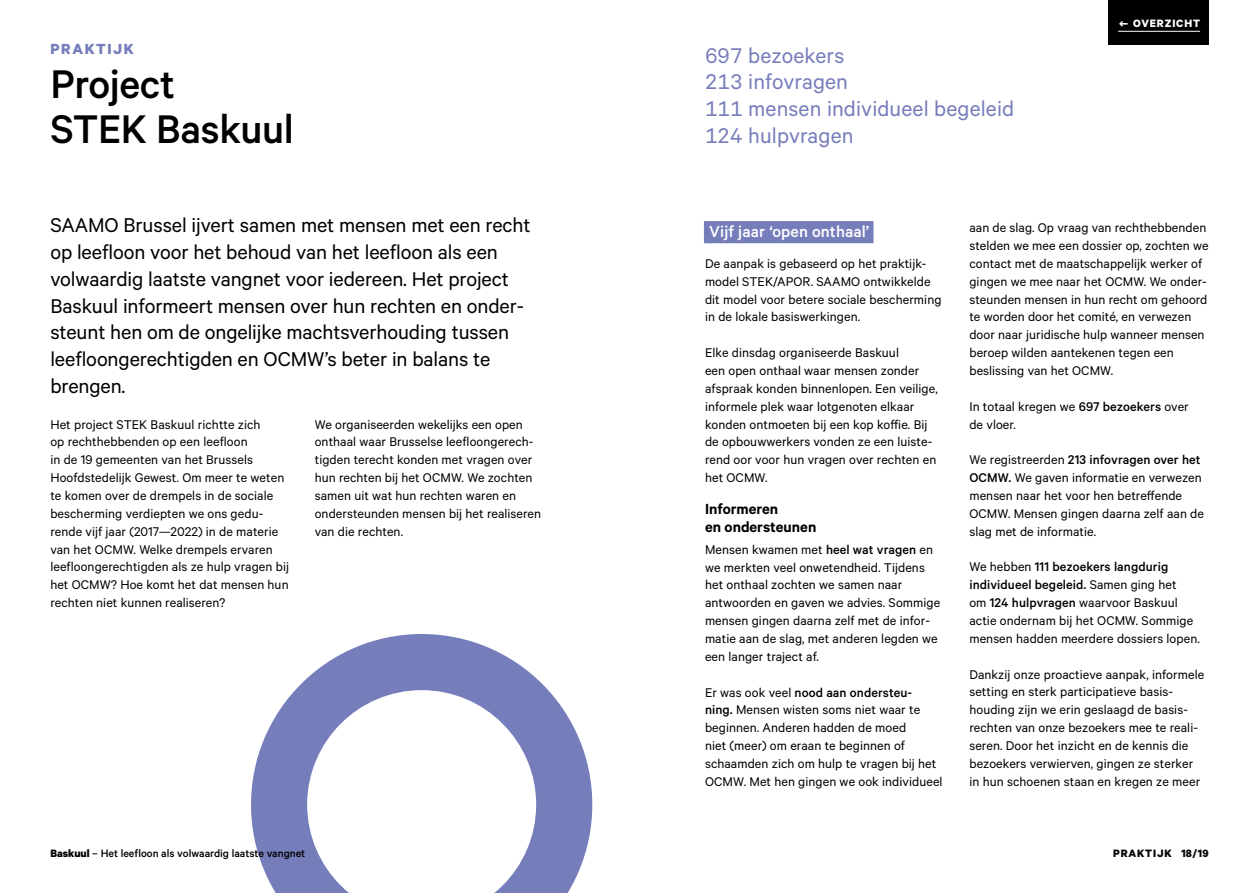
<style>
.page{position:relative;width:1259px;height:893px;background:#fff}
.page>*{position:absolute;margin:0;border:0;box-sizing:border-box;transform-origin:0 0}
.t1{font:500 45px/44.7px "Calibre";letter-spacing:-.01em;color:#000}
.t2{font:24px/26.8px "Calibre";letter-spacing:.005em;color:#767dbb}
.t3{font:22.5px/26.8px "Calibre";letter-spacing:-.005em;color:#000}
.t4{font:500 18px "Calibre";letter-spacing:.005em;color:#fff}
.t5{font:600 16.5px/17.9px "Calibre";color:#000}
.t6{font:700 16.5px "Calibre";letter-spacing:.1em;color:#767dbb}
.t7{font:14.25px/17.9px "Calibre";letter-spacing:.005em;color:#000}
.t8{font:500 12px "Calibre";color:#000}
.t9{font:700 12px "Calibre";color:#000}
.t10{font:700 12px "Calibre";letter-spacing:.075em;color:#fff}
.s1{font-family:"IBM Plex Sans"}
.s2{font-weight:500}
.s3{font-weight:700}
</style>
<div class="page">
<svg style="left:251px;top:634px;width:341px;height:259px"></svg>
<div style="left:704px;top:221px;width:8px;height:22px;background:#767dbb"></div>
<div style="left:709px;top:221px;width:164px;height:22px;background:#767dbb"></div>
<div style="left:1108px;top:0;width:100px;height:45px;background:#000"></div>
<svg style="left:1118px;top:31px;width:12px;height:1px"></svg>
<hr style="left:1130px;top:31px;width:70px;height:1px;background:#fff">
<p class="t6" style="left:50px;top:38px;width:85px">PRAKTIJK</p>
<h1 class="t1" style="left:50px;top:61px;width:245px">Project<br>STEK Baskuul</h1>
<p class="t3" style="left:50px;top:211px;width:482px">SAAMO Brussel ijvert samen met mensen met een recht op leefloon voor het behoud van het leefloon als een volwaardig laatste vangnet voor iedereen. Het project Baskuul informeert mensen over hun rechten en onder&shy;steunt hen om de ongelijke machtsverhouding tussen leefloongerechtigden en OCMW’s beter in balans te brengen.</p>
<p class="t7" style="left:50px;top:415px;width:240px">Het project STEK Baskuul richtte zich<br>op rechthebbenden op een leefloon<br>in de 19 gemeenten van het Brussels Hoofdstedelijk Gewest. Om meer te weten te komen over de drempels in de sociale bescherming verdiepten we ons gedu&shy;rende vijf jaar (2017—2022) in de materie van het OCMW. Welke drempels ervaren leefloongerechtigden als ze hulp vragen bij het OCMW? Hoe komt het dat mensen hun rechten niet kunnen realiseren?</p>
<p class="t7" style="left:315px;top:415px;width:228px">We organiseerden wekelijks een open onthaal waar Brusselse leefloongerech&shy;tigden terecht konden met vragen over hun rechten bij het OCMW. We zochten samen uit wat hun rechten waren en ondersteunden mensen bij het realiseren van die rechten.</p>
<h2 class="t2" style="left:705px;top:41px;width:311px">697 bezoekers<br>213 infovragen<br>111 mensen individueel begeleid<br>124 hulpvragen</h2>
<p class="t10" style="left:1118px;top:16px;width:83px"><span class="s1">←</span> OVERZICHT</p>
<p class="t4" style="left:709px;top:221px;width:162px">Vijf jaar ‘open onthaal’</p>
<p class="t7" style="left:705px;top:254px;width:238px">De aanpak is gebaseerd op het praktijk&shy;model STEK/APOR. SAAMO ontwikkelde dit model voor betere sociale bescherming in de lokale basiswerkingen.</p>
<p class="t7" style="left:705px;top:343px;width:234px">Elke dinsdag organiseerde Baskuul<br>een open onthaal waar mensen zonder afspraak konden binnenlopen. Een veilige, informele plek waar lotgenoten elkaar konden ontmoeten bij een kop koffie. Bij de opbouwwerkers vonden ze een luiste&shy;rend oor voor hun vragen over rechten en het OCMW.</p>
<p class="t5" style="left:705px;top:499px;width:113px">Informeren<br>en ondersteunen</p>
<p class="t7" style="left:705px;top:540px;width:237px">Mensen kwamen met <span class="s2">heel wat vragen</span> en we merkten veel onwetendheid. Tijdens het onthaal zochten we samen naar antwoorden en gaven we advies. Sommige mensen gingen daarna zelf met de infor&shy;matie aan de slag, met anderen legden we een langer traject af.</p>
<p class="t7" style="left:705px;top:683px;width:239px">Er was ook veel <span class="s2">nood aan ondersteu&shy;ning.</span> Mensen wisten soms niet waar te beginnen. Anderen hadden de moed<br>niet (meer) om eraan te beginnen of schaamden zich om hulp te vragen bij het OCMW. Met hen gingen we ook individueel</p>
<p class="t7" style="left:969px;top:218px;width:241px">aan de slag. Op vraag van rechthebbenden stelden we mee een dossier op, zochten we contact met de maatschappelijk werker of gingen we mee naar het OCMW. We onder&shy;steunden mensen in hun recht om gehoord te worden door het comité, en verwezen door naar juridische hulp wanneer mensen beroep wilden aantekenen tegen een beslissing van het OCMW.</p>
<p class="t7" style="left:969px;top:397px;width:221px">In totaal kregen we <span class="s2">697 bezoekers</span> over de vloer.</p>
<p class="t7" style="left:969px;top:450px;width:236px">We registreerden <span class="s2">213 infovragen over het OCMW.</span> We gaven informatie en verwezen mensen naar het voor hen betreffende OCMW. Mensen gingen daarna zelf aan de slag met de informatie.</p>
<p class="t7" style="left:969px;top:557px;width:232px">We hebben <span class="s2">111 bezoekers langdurig individueel begeleid.</span> Samen ging het<br>om <span class="s2">124 hulpvragen</span> waarvoor Baskuul actie ondernam bij het OCMW. Sommige mensen hadden meerdere dossiers lopen.</p>
<p class="t7" style="left:969px;top:665px;width:236px">Dankzij onze proactieve aanpak, informele setting en sterk participatieve basis&shy;houding zijn we erin geslaagd de basis&shy;rechten van onze bezoekers mee te reali&shy;seren. Door het inzicht en de kennis die bezoekers verwierven, gingen ze sterker in hun schoenen staan en kregen ze meer</p>
<p class="t8" style="left:50px;top:846px;width:256px"><span class="s3">Baskuul</span> – Het leefloon als volwaardig laatste vangnet</p>
<p class="t9" style="left:1113px;top:846px;width:16px">praktijk</p>
<p class="t9" style="left:1181px;top:846px;width:29px">18/19</p>
</div>
